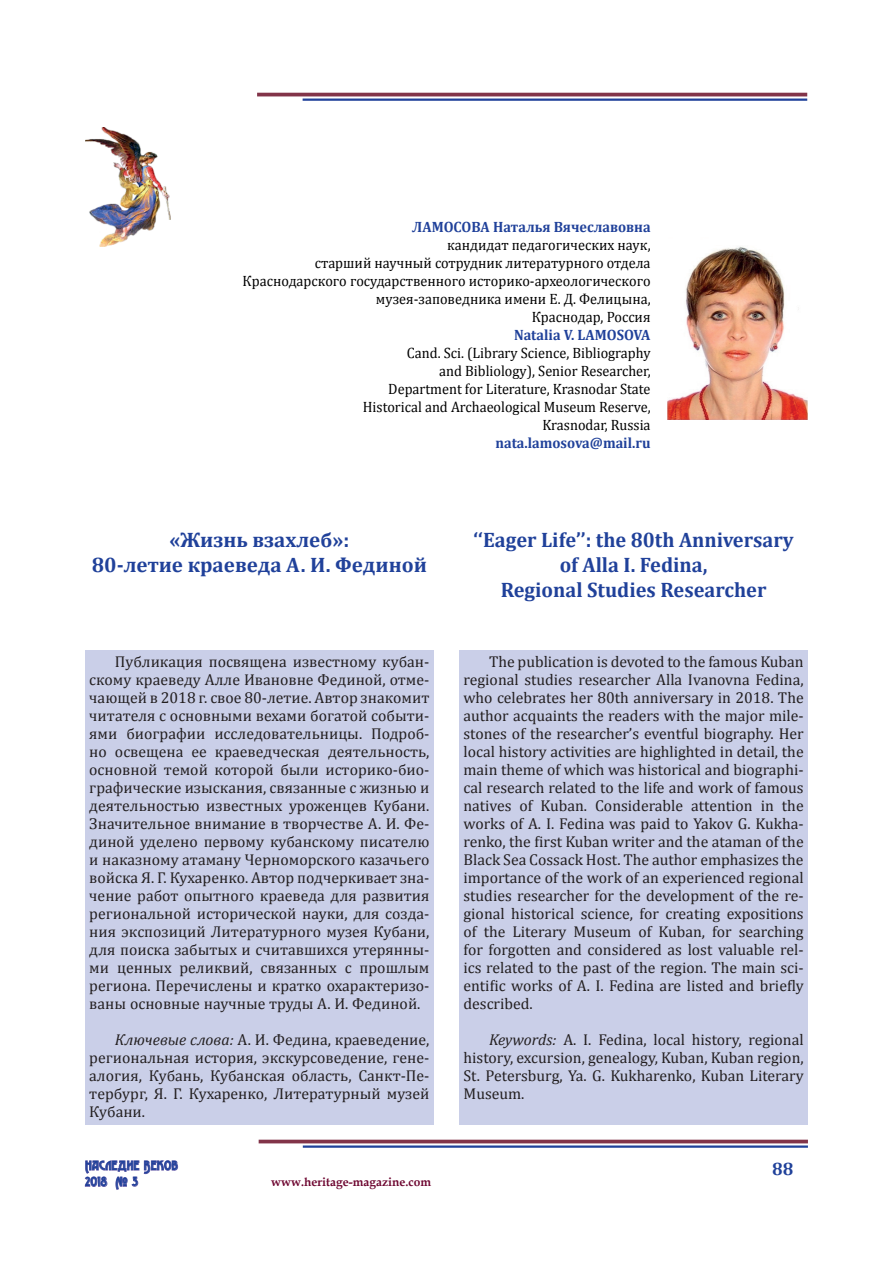
<style>
.page{position:relative;width:893px;height:1263px;background:#fff}
.page>*{position:absolute;margin:0;border:0;box-sizing:border-box;transform-origin:0 0}
.t1{font:700 21px/25.2px "Cambria";color:#20419a;text-align:center}
.t2{font:700 18px "Cambria";color:#20419a}
.t3{font:15.75px/18px "Cambria";color:#231f20;text-align:justify}
.t4{font:15px/18px "Cambria";color:#000001;text-align:right;scale:.95 1}
.t5{font:700 15px "Cambria";color:#20419a;scale:.95 1}
.t6{font:13.5px/16.2px "Advokat Modern";letter-spacing:.03em;color:#20419a}
.t7{font:700 12px "Book Antiqua";color:#6e0731}
.s1{font-style:italic}
</style>
<div class="page">
<div style="left:459px;top:651px;width:349px;height:474px;background:#cacfe8"></div>
<div style="left:85px;top:651px;width:349px;height:474px;background:#cacfe8"></div>
<img style="left:85px;top:128px;width:85px;height:119px">
<img style="left:667px;top:246px;width:141px;height:174px">
<hr style="left:257px;top:93px;width:550px;height:3px;background:#823449">
<hr style="left:303px;top:99px;width:504px;height:2px;background:#20419a">
<hr style="left:259px;top:1140px;width:549px;height:3px;background:#823449">
<hr style="left:303px;top:1145px;width:505px;height:3px;background:#20419a">
<svg style="left:85px;top:1160px;width:93px;height:30px"></svg>
<p class="t5" style="left:412px;top:216px;width:252px">ЛАМОСОВА Наталья Вячеславовна</p>
<p class="t4" style="left:243px;top:236px;width:431px">кандидат педагогических наук,<br>старший научный сотрудник литературного отдела Краснодарского государственного историко-археологического музея-заповедника имени Е. Д. Фелицына,<br>Краснодар, Россия</p>
<p class="t5" style="left:514px;top:324px;width:145px">Natalia V. LAMOSOVA</p>
<p class="t4" style="left:363px;top:344px;width:304px">Cand. Sci. (Library Science, Bibliography<br>and Bibliology), Senior Researcher, Department for Literature, Krasnodar State Historical and Archaeological Museum Reserve, Krasnodar, Russia</p>
<p class="t5" style="left:495px;top:432px;width:165px">nata.lamosova@mail.ru</p>
<h1 class="t1" style="left:92px;top:527px;width:337px">«Жизнь взахлеб»:<br>80-летие краеведа А. И. Фединой</h1>
<h1 class="t1" style="left:473px;top:527px;width:322px">‘‘Eager Life’’: the 80th Anniversary of Alla I. Fedina,<br>Regional Studies Researcher</h1>
<p class="t3" style="left:89px;top:653px;width:342px;text-indent:26px">Публикация посвящена известному кубан&shy;скому краеведу Алле Ивановне Фединой, отме&shy;чающей в 2018 г. свое 80-летие. Автор знакомит читателя с основными вехами богатой событи&shy;ями биографии исследовательницы. Подроб&shy;но освещена ее краеведческая деятельность, основной темой которой были историко-био&shy;графические изыскания, связанные с жизнью и деятельностью известных уроженцев Кубани.<br>Значительное внимание в творчестве А. И. Фе&shy;диной уделено первому кубанскому писателю и наказному атаману Черноморского казачьего войска Я. Г. Кухаренко. Автор подчеркивает зна&shy;чение работ опытного краеведа для развития региональной исторической науки, для созда&shy;ния экспозиций Литературного музея Кубани, для поиска забытых и считавшихся утерянны&shy;ми ценных реликвий, связанных с прошлым региона. Перечислены и кратко охарактеризо&shy;ваны основные научные труды А. И. Фединой.</p>
<p class="t3" style="left:89px;top:1031px;width:342px;text-indent:26px"><span class="s1">Ключевые слова:</span> А. И. Федина, краеведение, региональная история, экскурсоведение, гене&shy;алогия, Кубань, Кубанская область, Санкт-Пе&shy;тербург, Я. Г. Кухаренко, Литературный музей Кубани.</p>
<p class="t6" style="left:85px;top:1158px;width:95px">Наследие Веков<br>2018 № 3</p>
<p class="t7" style="left:271px;top:1174px;width:161px">www.heritage-magazine.com</p>
<p class="t3" style="left:463px;top:653px;width:342px;text-indent:26px">The publication is devoted to the famous Kuban regional studies researcher Alla Ivanovna Fedina, who celebrates her 80th anniversary in 2018. The author acquaints the readers with the major mile&shy;stones of the researcher’s eventful biography. Her local history activities are highlighted in detail, the main theme of which was historical and biographi&shy;cal research related to the life and work of famous natives of Kuban. Considerable attention in the works of A. I. Fedina was paid to Yakov G. Kukha&shy;renko, the first Kuban writer and the ataman of the Black Sea Cossack Host. The author emphasizes the importance of the work of an experienced regional studies researcher for the development of the re&shy;gional historical science, for creating expositions of the Literary Museum of Kuban, for searching for forgotten and considered as lost valuable rel&shy;ics related to the past of the region. The main sci&shy;entific works of A. I. Fedina are listed and briefly described.</p>
<p class="t3" style="left:463px;top:1031px;width:342px;text-indent:26px"><span class="s1">Keywords:</span> A. I. Fedina, local history, regional history, excursion, genealogy, Kuban, Kuban region, St. Petersburg, Ya. G. Kukharenko, Kuban Literary Museum.</p>
<p class="t2" style="left:772px;top:1156px;width:23px">88</p>
</div>
